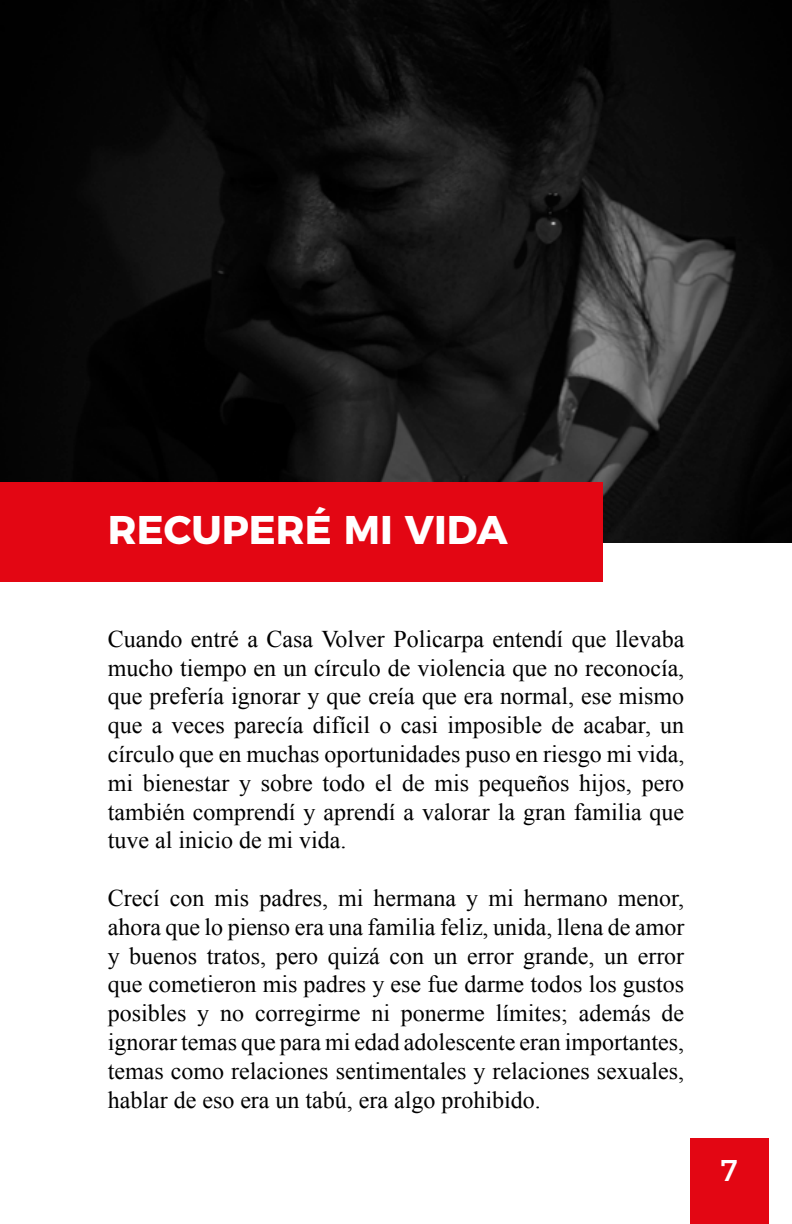
<style>
.page{position:relative;width:792px;height:1224px;background:#fff}
.page>*{position:absolute;margin:0;border:0;box-sizing:border-box;transform-origin:0 0}
.t1{font:700 40px "Montserrat";color:#fff}
.t2{font:30px "Montserrat";color:#fff}
.t3{font:24px/28.8px "Times New Roman";color:#000;text-align:justify}
</style>
<div class="page">
<div style="left:690px;top:1138px;width:78px;height:86px;background:#e30613"></div>
<img style="left:0;top:0;width:792px;height:542px">
<div style="left:0;top:482px;width:603px;height:99px;background:#e30613"></div>
<h1 class="t1" style="left:108px;top:497px;width:402px">RECUPERÉ MI VIDA</h1>
<p class="t3" style="left:108px;top:624px;width:578px">Cuando entré a Casa Volver Policarpa entendí que llevaba mucho tiempo en un círculo de violencia que no reconocía, que prefería ignorar y que creía que era normal, ese mismo que a veces parecía difícil o casi imposible de acabar, un círculo que en muchas oportunidades puso en riesgo mi vida, mi bienestar y sobre todo el de mis pequeños hijos, pero también comprendí y aprendí a valorar la gran familia que tuve al inicio de mi vida.</p>
<p class="t3" style="left:108px;top:883px;width:578px">Crecí con mis padres, mi hermana y mi hermano menor, ahora que lo pienso era una familia feliz, unida, llena de amor y buenos tratos, pero quizá con un error grande, un error que cometieron mis padres y ese fue darme todos los gustos posibles y no corregirme ni ponerme límites; además de ignorar temas que para mi edad adolescente eran importantes, temas como relaciones sentimentales y relaciones sexuales, hablar de eso era un tabú, era algo prohibido.</p>
<p class="t2" style="left:721px;top:1146px;width:19px">7</p>
</div>
